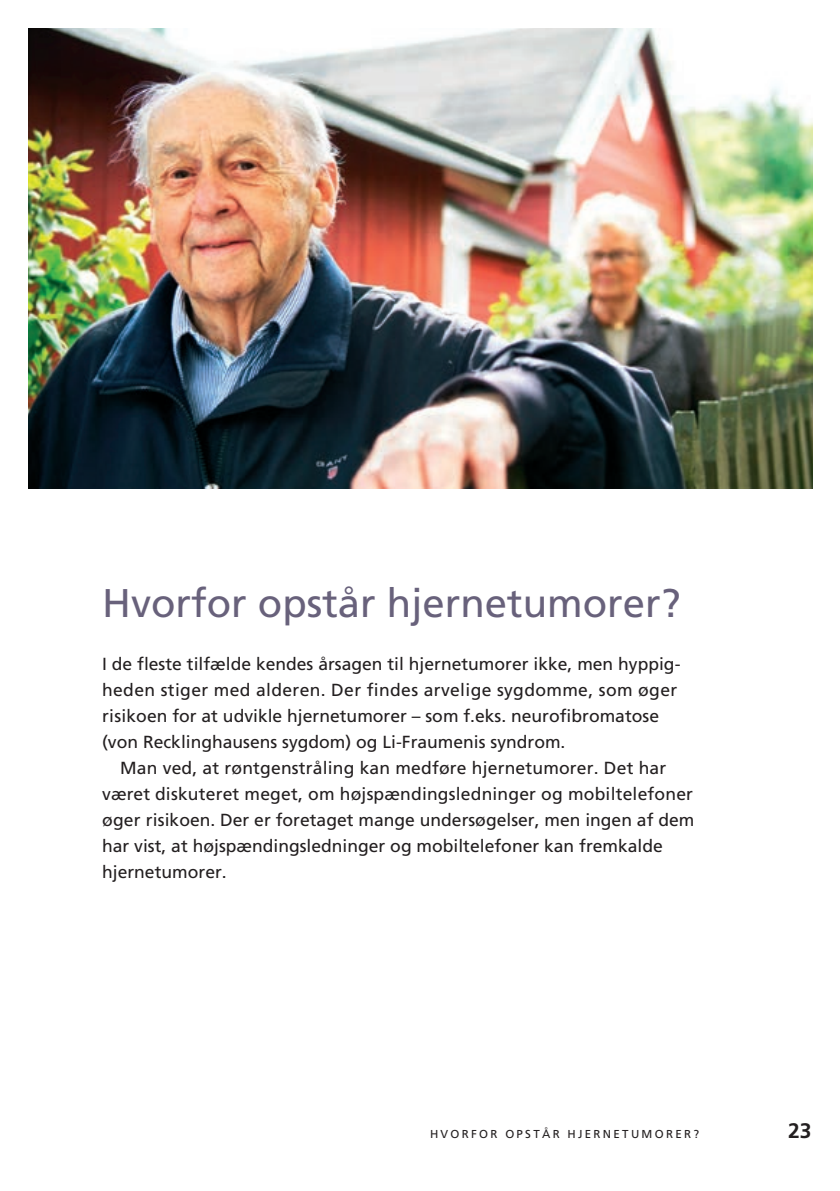
<style>
.page{position:relative;width:840px;height:1191px;background:#fff}
.page>*{position:absolute;margin:0;border:0;box-sizing:border-box;transform-origin:0 0}
.t1{font:40px "Frutiger LT Std";color:#68617b}
.t2{font:700 21px "Frutiger LT Std";color:#231f20}
.t3{font:17.6px/26px "Frutiger LT Std";color:#231f20}
.t4{font:11.6px "Frutiger LT Std";letter-spacing:.2em;color:#231f20}
</style>
<div class="page">
<img style="left:29px;top:28px;width:782px;height:460px">
<h1 class="t1" style="left:102px;top:580px;width:579px">Hvorfor opstår hjernetumorer?</h1>
<p class="t3" style="left:102px;top:651px;width:579px">I de fleste tilfælde kendes årsagen til hjernetumorer ikke, men hyppig&shy;heden stiger med alderen. Der findes arvelige sygdomme, som øger risikoen for at udvikle hjernetumorer – som f.eks. neurofibromatose (von Recklinghausens sygdom) og Li-Fraumenis syndrom.</p>
<p class="t3" style="left:102px;top:755px;width:593px;text-indent:18px">Man ved, at røntgenstråling kan medføre hjernetumorer. Det har været diskuteret meget, om højspændingsledninger og mobiltelefoner øger risikoen. Der er foretaget mange undersøgelser, men ingen af dem har vist, at højspændingsledninger og mobiltelefoner kan fremkalde hjernetumorer.</p>
<p class="t4" style="left:430px;top:1127px;width:270px">HVORFOR OPSTÅR HJERNETUMORER?</p>
<p class="t2" style="left:787px;top:1118px;width:25px">23</p>
</div>
